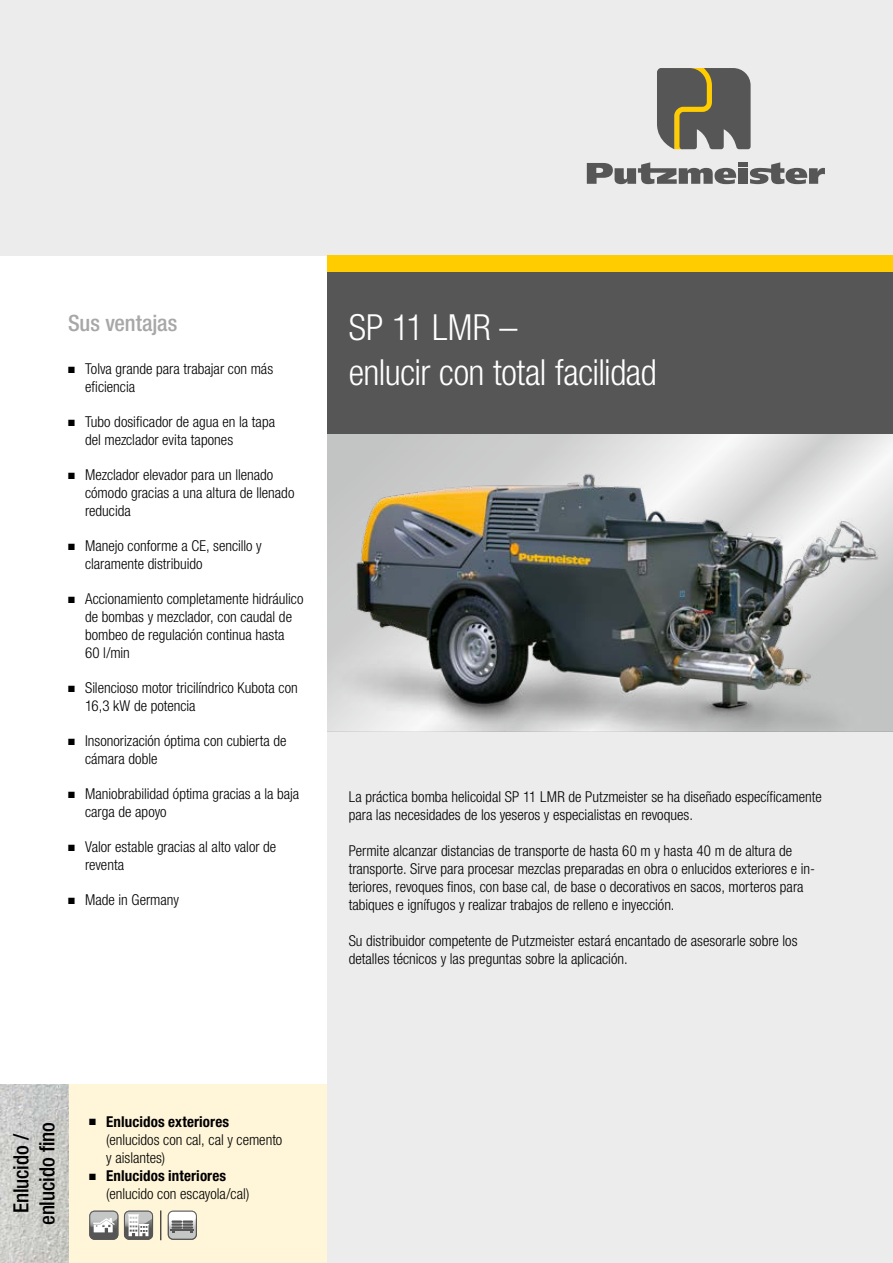
<style>
.page{position:relative;width:893px;height:1263px;background:#fff}
.page>*{position:absolute;margin:0;border:0;box-sizing:border-box;transform-origin:0 0}
.t1{font:300 condensed 36px/45px "Helvetica Neue LT Pro";letter-spacing:-.015em;color:#fff}
.t2{font:500 condensed 22.5px "Helvetica Neue LT Pro";letter-spacing:-.005em;color:#a7a7a8}
.t3{font:500 condensed 21px/26.2px "Helvetica Neue LT Pro";letter-spacing:-.005em;color:#000;text-align:center}
.t4{font:300 condensed 15px/18px "Helvetica Neue LT Pro";color:#000}
.s1{font-weight:700}
</style>
<div class="page">
<div style="left:0;top:0;width:893px;height:255px;background:#ececed"></div>
<svg style="left:657px;top:68px;width:94px;height:81px;background:#6e6a5a"></svg>
<div style="left:738px;top:168px;width:9px;height:16px;background:#565656"></div>
<svg style="left:750px;top:162px;width:75px;height:22px"></svg>
<svg style="left:587px;top:162px;width:149px;height:22px"></svg>
<div style="left:738px;top:162px;width:9px;height:5px;background:#565656"></div>
<div style="left:327px;top:255px;width:566px;height:17px;background:#fc0"></div>
<div style="left:327px;top:731px;width:566px;height:532px;background:#ececed"></div>
<svg style="left:327px;top:434px;width:566px;height:16px;background:#d7d8d8"></svg>
<img style="left:327px;top:450px;width:566px;height:281px">
<div style="left:68px;top:1084px;width:259px;height:179px;background:#fff5d8"></div>
<img style="left:0;top:1084px;width:68px;height:179px">
<svg style="left:89px;top:1211px;width:29px;height:29px"></svg>
<svg style="left:124px;top:1211px;width:29px;height:29px"></svg>
<hr style="left:160px;top:1210px;width:1px;height:30px;background:#000">
<svg style="left:168px;top:1211px;width:29px;height:29px"></svg>
<div style="left:327px;top:272px;width:566px;height:162px;background:#565656"></div>
<h2 class="t2" style="left:68px;top:309px;width:111px">Sus ventajas</h2>
<p class="t4" style="left:85px;top:360px;width:190px;text-indent:-17px">■ Tolva grande para trabajar con más eficiencia</p>
<p class="t4" style="left:85px;top:413px;width:192px;text-indent:-17px">■ Tubo dosificador de agua en la tapa del mezclador evita tapones</p>
<p class="t4" style="left:85px;top:466px;width:211px;text-indent:-17px">■ Mezclador elevador para un llenado cómodo gracias a una altura de llenado reducida</p>
<p class="t4" style="left:85px;top:537px;width:178px;text-indent:-17px">■ Manejo conforme a CE, sencillo y claramente distribuido</p>
<p class="t4" style="left:85px;top:590px;width:220px;text-indent:-17px">■ Accionamiento completamente hidráulico de bombas y mezclador, con caudal de bombeo de regulación continua hasta<br>60 l/min</p>
<p class="t4" style="left:85px;top:679px;width:214px;text-indent:-17px">■ Silencioso motor tricilíndrico Kubota con<br>16,3 kW de potencia</p>
<p class="t4" style="left:85px;top:732px;width:203px;text-indent:-17px">■ Insonorización óptima con cubierta de cámara doble</p>
<p class="t4" style="left:85px;top:785px;width:216px;text-indent:-17px">■ Maniobrabilidad óptima gracias a la baja carga de apoyo</p>
<p class="t4" style="left:85px;top:838px;width:193px;text-indent:-17px">■ Valor estable gracias al alto valor de reventa</p>
<p class="t4" style="left:68px;top:891px;width:113px">■ Made in Germany</p>
<h1 class="t1" style="left:349px;top:305px;width:310px">SP 11 LMR –<br>enlucir con total facilidad</h1>
<p class="t4" style="left:349px;top:787px;width:474px">La práctica bomba helicoidal SP 11 LMR de Putzmeister se ha diseñado específicamente para las necesidades de los yeseros y especialistas en revoques.</p>
<p class="t4" style="left:349px;top:841px;width:468px">Permite alcanzar distancias de transporte de hasta 60 m y hasta 40 m de altura de transporte. Sirve para procesar mezclas preparadas en obra o enlucidos exteriores e in&shy;teriores, revoques finos, con base cal, de base o decorativos en sacos, morteros para tabiques e ignífugos y realizar trabajos de relleno e inyección.</p>
<p class="t4" style="left:349px;top:931px;width:450px">Su distribuidor competente de Putzmeister estará encantado de asesorarle sobre los detalles técnicos y las preguntas sobre la aplicación.</p>
<h3 class="t3" style="left:8px;top:1225px;width:104px;rotate:-90deg">Enlucido / enlucido fino</h3>
<p class="t4" style="left:106px;top:1112px;width:178px;text-indent:-17px">■ <span class="s1">Enlucidos exteriores </span>(enlucidos con cal, cal y cemento y aislantes)</p>
<p class="t4" style="left:106px;top:1166px;width:145px;text-indent:-17px">■ <span class="s1">Enlucidos interiores </span>(enlucido con escayola/cal)</p>
</div>
